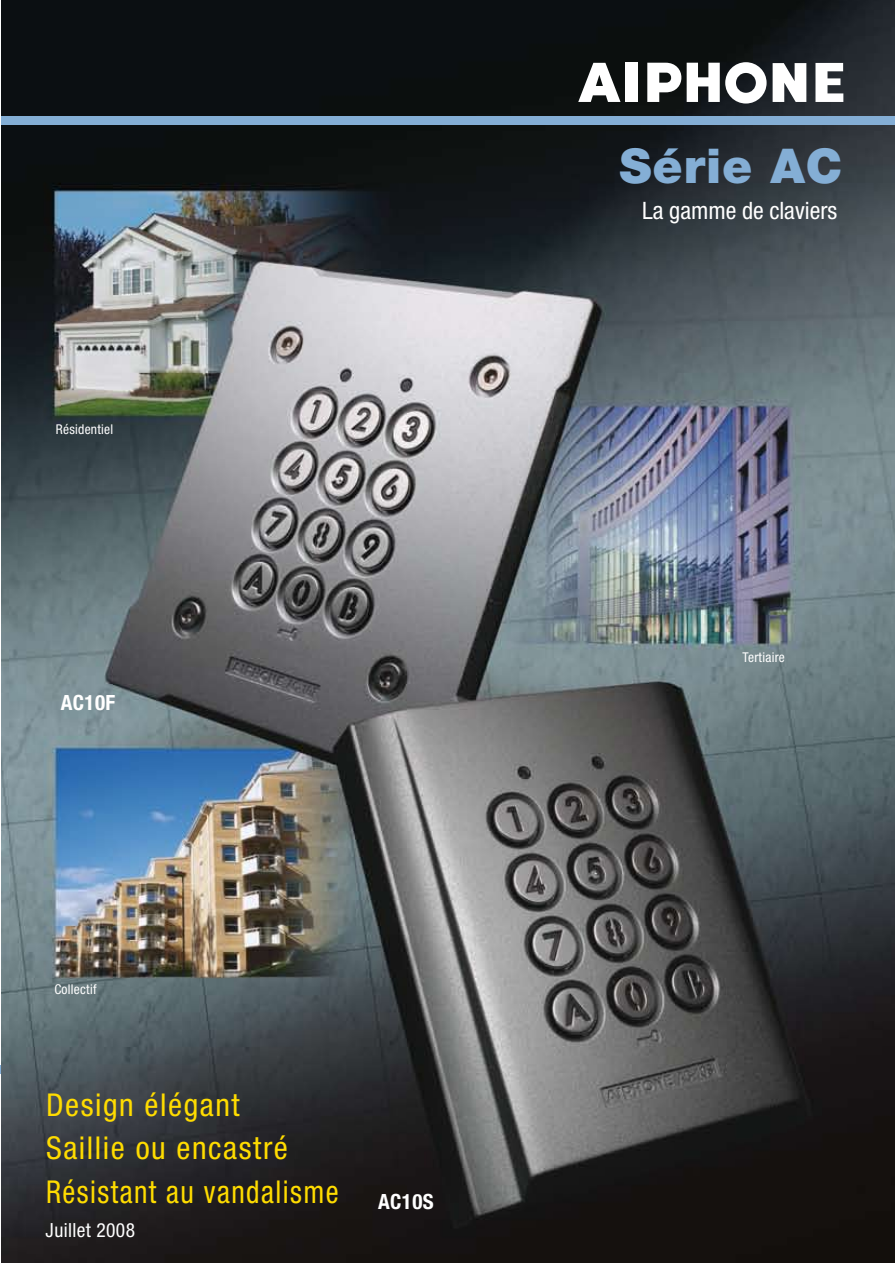
<style>
.page{position:relative;width:895px;height:1263px;background:#fff}
.page>*{position:absolute;margin:0;border:0;box-sizing:border-box;transform-origin:0 0}
.t1{font:900 48px "Helvetica Neue LT Pro";letter-spacing:.02em;color:#84aed5}
.t2{font:condensed 31.5px/43.5px "Helvetica Neue LT Pro";letter-spacing:.05em;color:#ffdc00}
.t3{font:condensed 24px "Helvetica Neue LT Pro";color:#fff}
.t4{font:700 condensed 21px "Helvetica Neue LT Pro";letter-spacing:.02em;color:#fff}
.t5{font:condensed 19.5px "Helvetica Neue LT Pro";letter-spacing:.02em;color:#fff}
.t6{font:condensed 13.5px "Helvetica Neue LT Pro";letter-spacing:.02em;color:#fff}
</style>
<div class="page">
<img style="left:1px;top:0;width:894px;height:1263px">
<svg style="left:578px;top:63px;width:42px;height:39px"></svg>
<div style="left:625px;top:63px;width:12px;height:39px;background:#fff"></div>
<svg style="left:647px;top:63px;width:72px;height:39px"></svg>
<svg style="left:725px;top:62px;width:41px;height:42px"></svg>
<svg style="left:772px;top:63px;width:34px;height:39px"></svg>
<svg style="left:815px;top:63px;width:28px;height:39px"></svg>
<div style="left:1px;top:117px;width:894px;height:8px;background:#84aed5"></div>
<p class="t6" style="left:56px;top:422px;width:59px">Résidentiel</p>
<p class="t4" style="left:61px;top:691px;width:56px">AC10F</p>
<p class="t6" style="left:54px;top:981px;width:44px">Collectif</p>
<p class="t2" style="left:46px;top:1082px;width:294px">Design élégant<br>Saillie ou encastré<br>Résistant au vandalisme</p>
<p class="t5" style="left:46px;top:1218px;width:91px">Juillet 2008</p>
<p class="t4" style="left:378px;top:1190px;width:57px">AC10S</p>
<h1 class="t1" style="left:619px;top:136px;width:224px">Série AC</h1>
<p class="t3" style="left:642px;top:196px;width:197px">La gamme de claviers</p>
<p class="t6" style="left:742px;top:649px;width:44px">Tertiaire</p>
</div>
